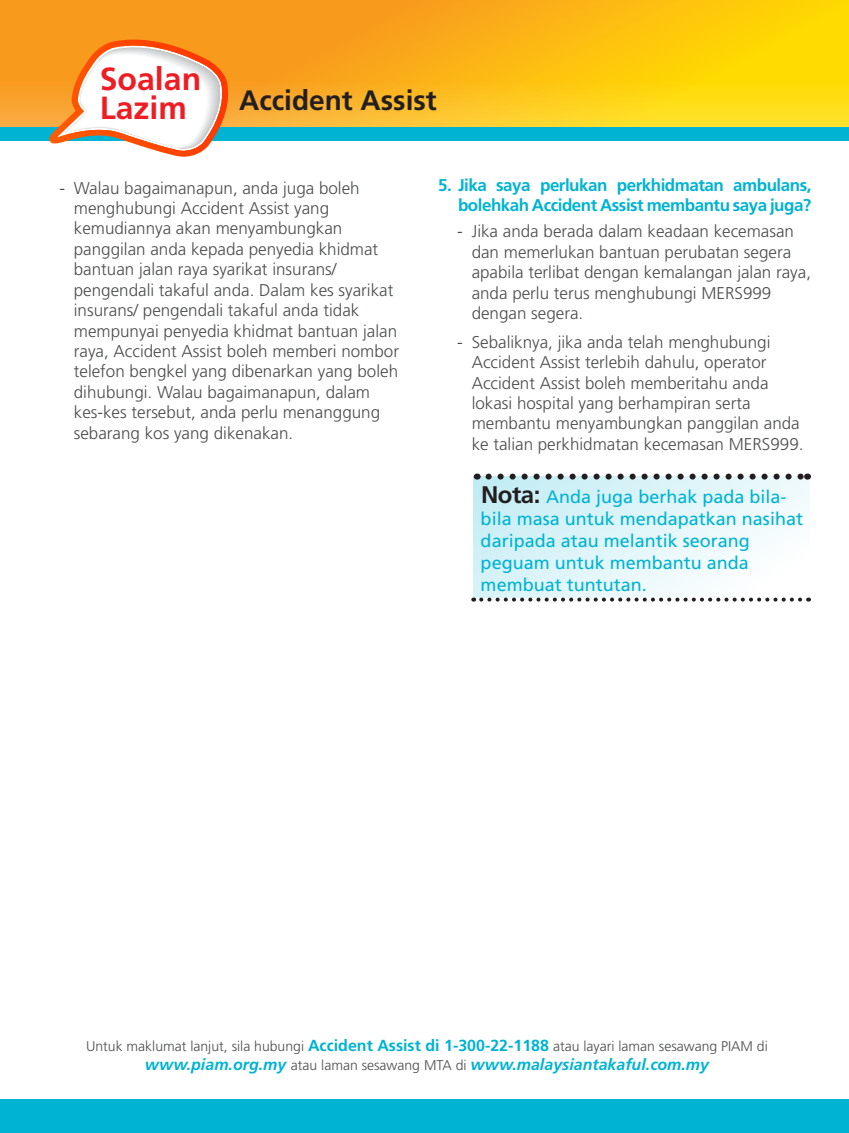
<style>
.page{position:relative;width:849px;height:1133px;background:#fff}
.page>*{position:absolute;margin:0;border:0;box-sizing:border-box;transform-origin:0 0}
.t1{font:700 32px "Frutiger LT Std";color:#ee1d23}
.t2{font:700 28px "Frutiger LT Std";color:#231f20}
.t3{font:18px/22px "Frutiger LT Std";color:#00b3d2}
.t4{font:300 17px/20.4px "Frutiger LT Std";color:#4b4c4d}
.t5{font:700 17px/20.4px "Frutiger LT Std";letter-spacing:-.03em;color:#00b3d2;text-align:right}
.t6{font:italic 700 16px "Frutiger LT Std";color:#00b3d2}
.t7{font:300 14px "Frutiger LT Std";color:#4b4c4d}
.s1{font-weight:700;font-size:24px;color:#231f20}
.s2{font-weight:700;font-size:16px;color:#00b3d2}
.s3{font-weight:300;font-style:normal;font-size:14px;color:#4b4c4d}
</style>
<div class="page">
<svg style="left:0;top:0;width:848px;height:127px;background:#fbba18"></svg>
<div style="left:0;top:127px;width:848px;height:14px;background:#00b3d2"></div>
<div style="left:0;top:1099px;width:848px;height:33px;background:#00b3d2"></div>
<div style="left:473px;top:476px;width:336px;height:121px;background:linear-gradient(to right,#cbeff5,#fafdfe)"></div>
<svg style="left:488px;top:473px;width:319px;height:6px"></svg>
<svg style="left:481px;top:597px;width:327px;height:4px"></svg>
<svg style="left:48px;top:19px;width:189px;height:138px"></svg>
<p class="t1" style="left:100px;top:60px;width:103px">Soalan</p>
<p class="t1" style="left:100px;top:89px;width:89px">Lazim</p>
<p class="t2" style="left:239px;top:84px;width:199px">Accident Assist</p>
<p class="t4" style="left:74px;top:178px;width:326px;text-indent:-14px">- Walau bagaimanapun, anda juga boleh menghubungi Accident Assist yang kemudiannya akan menyambungkan panggilan anda kepada penyedia khidmat bantuan jalan raya syarikat insurans/ pengendali takaful anda. Dalam kes syarikat insurans/ pengendali takaful anda tidak mempunyai penyedia khidmat bantuan jalan raya, Accident Assist boleh memberi nombor telefon bengkel yang dibenarkan yang boleh dihubungi. Walau bagaimanapun, dalam kes-kes tersebut, anda perlu menanggung sebarang kos yang dikenakan.</p>
<p class="t5" style="left:438px;top:175px;width:375px">5. Jika saya perlukan perkhidmatan ambulans, bolehkah Accident Assist membantu saya juga?</p>
<p class="t4" style="left:471px;top:221px;width:341px;text-indent:-14px">- Jika anda berada dalam keadaan kecemasan dan memerlukan bantuan perubatan segera apabila terlibat dengan kemalangan jalan raya, anda perlu terus menghubungi MERS999 dengan segera.</p>
<p class="t4" style="left:471px;top:332px;width:333px;text-indent:-14px">- Sebaliknya, jika anda telah menghubungi Accident Assist terlebih dahulu, operator Accident Assist boleh memberitahu anda lokasi hospital yang berhampiran serta membantu menyambungkan panggilan anda ke talian perkhidmatan kecemasan MERS999.</p>
<p class="t3" style="left:480px;top:485px;width:324px"><span class="s1">Nota:</span> Anda juga berhak pada bila&shy;bila masa untuk mendapatkan nasihat daripada atau melantik seorang peguam untuk membantu anda membuat tuntutan.</p>
<p class="t7" style="left:86px;top:1037px;width:683px">Untuk maklumat lanjut, sila hubungi <span class="s2">Accident Assist di 1-300-22-1188</span> atau layari laman sesawang PIAM di</p>
<p class="t6" style="left:145px;top:1054px;width:565px">www.piam.org.my <span class="s3">atau laman sesawang MTA di</span> www.malaysiantakaful.com.my</p>
</div>
